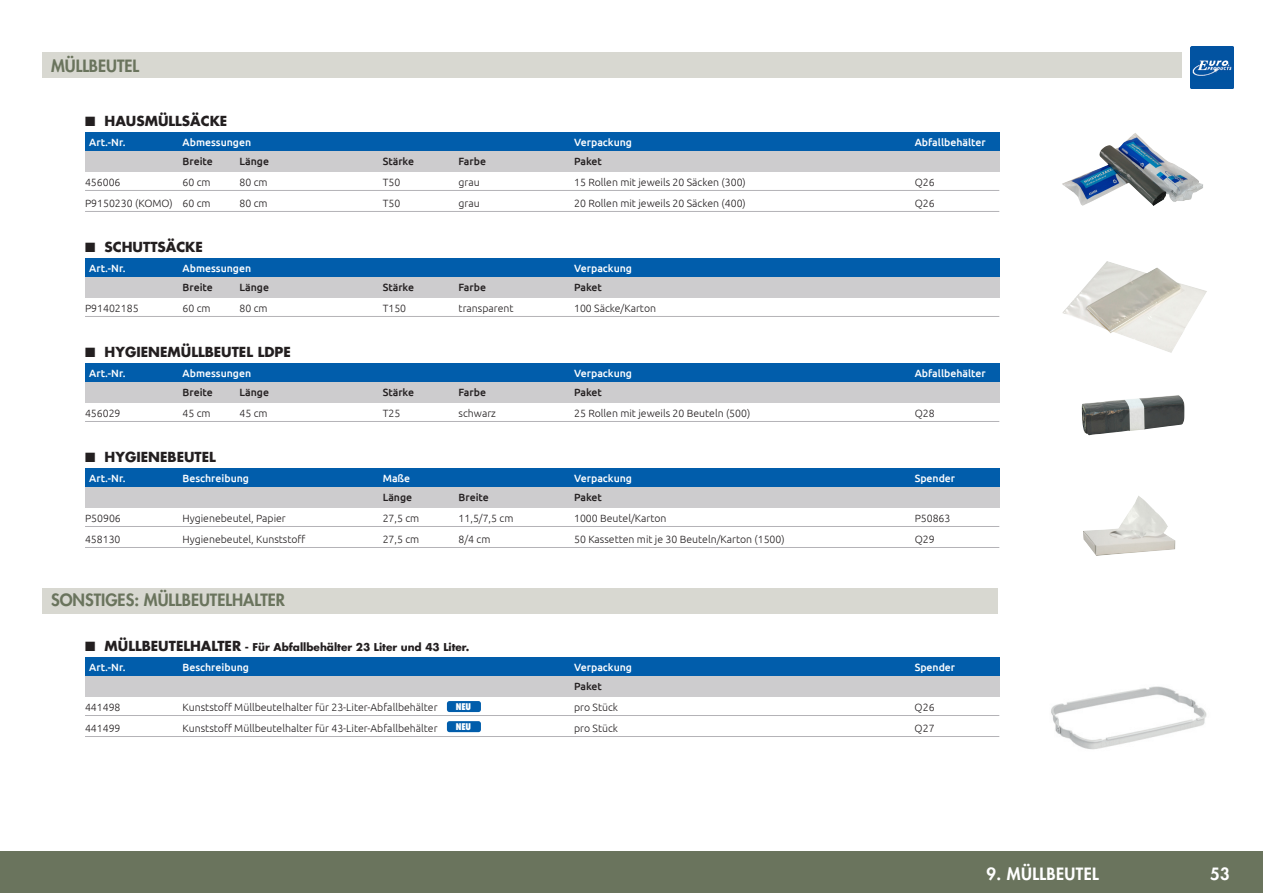
<style>
.page{position:relative;width:1263px;height:893px;background:#fff}
.page>*{position:absolute;margin:0;border:0;box-sizing:border-box;transform-origin:0 0}
.t1{font:800 16.5px "Futura Std";color:#6a745d}
.t2{font:800 16.5px "Futura Std";letter-spacing:.025em;color:#fff}
.SUBkopje{font:700 13.5px "Futura Std";color:#231f20}
.PLAT_met_lijntjes{font:300 10.5px "Ubuntu";color:#231f20}
.BALKtekst_mts_blauw{font:500 10.5px "Ubuntu";color:#fff}
.BALKtekst_grijs{font:500 10.5px "Ubuntu";color:#231f20}
.SUBkopje-2{font:700 10.5px "Futura Std";color:#231f20}
.t3{font:800 condensed 9px "Futura";color:#fff}
.s1{font-size:13.5px}
</style>
<div class="page">
<div style="left:0;top:852px;width:1263px;height:41px;background:#6a745d"></div>
<img style="left:1191px;top:46px;width:42px;height:43px">
<div style="left:43px;top:53px;width:1139px;height:25px;background:#d8d8d1"></div>
<div style="left:43px;top:588px;width:955px;height:26px;background:#d8d8d1"></div>
<div style="left:85px;top:132px;width:914px;height:21px;background:#015dab"></div>
<div style="left:85px;top:152px;width:914px;height:20px;background:#cdccce"></div>
<hr style="left:85px;top:190px;width:914px;height:1px;background:#b4b3b7">
<hr style="left:85px;top:211px;width:914px;height:1px;background:#b4b3b7">
<div style="left:85px;top:258px;width:914px;height:21px;background:#015dab"></div>
<div style="left:85px;top:278px;width:914px;height:20px;background:#cdccce"></div>
<hr style="left:85px;top:316px;width:914px;height:1px;background:#b4b3b7">
<div style="left:85px;top:363px;width:914px;height:21px;background:#015dab"></div>
<div style="left:85px;top:383px;width:914px;height:20px;background:#cdccce"></div>
<hr style="left:85px;top:421px;width:914px;height:1px;background:#b4b3b7">
<div style="left:85px;top:468px;width:914px;height:21px;background:#015dab"></div>
<div style="left:85px;top:488px;width:914px;height:20px;background:#cdccce"></div>
<hr style="left:85px;top:526px;width:914px;height:1px;background:#b4b3b7">
<hr style="left:85px;top:547px;width:914px;height:1px;background:#b4b3b7">
<div style="left:85px;top:657px;width:914px;height:21px;background:#015dab"></div>
<div style="left:85px;top:677px;width:914px;height:20px;background:#cdccce"></div>
<hr style="left:85px;top:715px;width:914px;height:1px;background:#b4b3b7">
<hr style="left:85px;top:736px;width:914px;height:1px;background:#b4b3b7">
<img style="left:1062px;top:133px;width:141px;height:73px">
<img style="left:1062px;top:261px;width:145px;height:92px">
<img style="left:1081px;top:395px;width:103px;height:40px">
<img style="left:1083px;top:496px;width:92px;height:60px">
<img style="left:1051px;top:686px;width:156px;height:64px">
<div style="left:447px;top:701px;width:34px;height:11px;background:#015dab;border-radius:3px"></div>
<div style="left:447px;top:721px;width:34px;height:11px;background:#015dab;border-radius:3px"></div>
<p class="t1" style="left:51px;top:55px;width:90px">MÜLLBEUTEL</p>
<p class="SUBkopje" style="left:85px;top:112px;width:144px">■ HAUSMÜLLSÄCKE</p>
<p class="BALKtekst_mts_blauw" style="left:89px;top:135px;width:38px">Art.-Nr.</p>
<p class="BALKtekst_mts_blauw" style="left:183px;top:135px;width:70px">Abmessungen</p>
<p class="BALKtekst_mts_blauw" style="left:574px;top:135px;width:60px">Verpackung</p>
<p class="BALKtekst_mts_blauw" style="left:915px;top:135px;width:73px">Abfallbehälter</p>
<p class="BALKtekst_grijs" style="left:183px;top:155px;width:32px">Breite</p>
<p class="BALKtekst_grijs" style="left:240px;top:155px;width:31px">Länge</p>
<p class="BALKtekst_grijs" style="left:383px;top:155px;width:33px">Stärke</p>
<p class="BALKtekst_grijs" style="left:459px;top:155px;width:29px">Farbe</p>
<p class="BALKtekst_grijs" style="left:574px;top:155px;width:29px">Paket</p>
<p class="PLAT_met_lijntjes" style="left:85px;top:176px;width:37px">456006</p>
<p class="PLAT_met_lijntjes" style="left:183px;top:176px;width:30px">60 cm</p>
<p class="PLAT_met_lijntjes" style="left:240px;top:176px;width:30px">80 cm</p>
<p class="PLAT_met_lijntjes" style="left:383px;top:176px;width:19px">T50</p>
<p class="PLAT_met_lijntjes" style="left:459px;top:176px;width:23px">grau</p>
<p class="PLAT_met_lijntjes" style="left:574px;top:176px;width:173px">15 Rollen mit jeweils 20 Säcken (300)</p>
<p class="PLAT_met_lijntjes" style="left:915px;top:176px;width:21px">Q26</p>
<p class="PLAT_met_lijntjes" style="left:85px;top:197px;width:127px">P9150230 (KOMO) 60 cm</p>
<p class="PLAT_met_lijntjes" style="left:240px;top:197px;width:30px">80 cm</p>
<p class="PLAT_met_lijntjes" style="left:383px;top:197px;width:19px">T50</p>
<p class="PLAT_met_lijntjes" style="left:459px;top:197px;width:23px">grau</p>
<p class="PLAT_met_lijntjes" style="left:574px;top:197px;width:173px">20 Rollen mit jeweils 20 Säcken (400)</p>
<p class="PLAT_met_lijntjes" style="left:915px;top:197px;width:21px">Q26</p>
<p class="SUBkopje" style="left:85px;top:238px;width:119px">■ SCHUTTSÄCKE</p>
<p class="BALKtekst_mts_blauw" style="left:89px;top:261px;width:38px">Art.-Nr.</p>
<p class="BALKtekst_mts_blauw" style="left:183px;top:261px;width:70px">Abmessungen</p>
<p class="BALKtekst_mts_blauw" style="left:574px;top:261px;width:60px">Verpackung</p>
<p class="BALKtekst_grijs" style="left:183px;top:281px;width:32px">Breite</p>
<p class="BALKtekst_grijs" style="left:240px;top:281px;width:31px">Länge</p>
<p class="BALKtekst_grijs" style="left:383px;top:281px;width:33px">Stärke</p>
<p class="BALKtekst_grijs" style="left:459px;top:281px;width:29px">Farbe</p>
<p class="BALKtekst_grijs" style="left:574px;top:281px;width:29px">Paket</p>
<p class="PLAT_met_lijntjes" style="left:85px;top:302px;width:55px">P91402185</p>
<p class="PLAT_met_lijntjes" style="left:183px;top:302px;width:30px">60 cm</p>
<p class="PLAT_met_lijntjes" style="left:240px;top:302px;width:30px">80 cm</p>
<p class="PLAT_met_lijntjes" style="left:383px;top:302px;width:25px">T150</p>
<p class="PLAT_met_lijntjes" style="left:459px;top:302px;width:56px">transparent</p>
<p class="PLAT_met_lijntjes" style="left:574px;top:302px;width:84px">100 Säcke/Karton</p>
<p class="SUBkopje" style="left:85px;top:343px;width:207px">■ HYGIENEMÜLLBEUTEL LDPE</p>
<p class="BALKtekst_mts_blauw" style="left:89px;top:366px;width:38px">Art.-Nr.</p>
<p class="BALKtekst_mts_blauw" style="left:183px;top:366px;width:70px">Abmessungen</p>
<p class="BALKtekst_mts_blauw" style="left:574px;top:366px;width:60px">Verpackung</p>
<p class="BALKtekst_mts_blauw" style="left:915px;top:366px;width:73px">Abfallbehälter</p>
<p class="BALKtekst_grijs" style="left:183px;top:386px;width:32px">Breite</p>
<p class="BALKtekst_grijs" style="left:240px;top:386px;width:31px">Länge</p>
<p class="BALKtekst_grijs" style="left:383px;top:386px;width:33px">Stärke</p>
<p class="BALKtekst_grijs" style="left:459px;top:386px;width:29px">Farbe</p>
<p class="BALKtekst_grijs" style="left:574px;top:386px;width:29px">Paket</p>
<p class="PLAT_met_lijntjes" style="left:85px;top:407px;width:37px">456029</p>
<p class="PLAT_met_lijntjes" style="left:183px;top:407px;width:30px">45 cm</p>
<p class="PLAT_met_lijntjes" style="left:240px;top:407px;width:30px">45 cm</p>
<p class="PLAT_met_lijntjes" style="left:383px;top:407px;width:19px">T25</p>
<p class="PLAT_met_lijntjes" style="left:459px;top:407px;width:39px">schwarz</p>
<p class="PLAT_met_lijntjes" style="left:574px;top:407px;width:178px">25 Rollen mit jeweils 20 Beuteln (500)</p>
<p class="PLAT_met_lijntjes" style="left:915px;top:407px;width:21px">Q28</p>
<p class="SUBkopje" style="left:85px;top:448px;width:132px">■ HYGIENEBEUTEL</p>
<p class="BALKtekst_mts_blauw" style="left:89px;top:471px;width:38px">Art.-Nr.</p>
<p class="BALKtekst_mts_blauw" style="left:183px;top:471px;width:68px">Beschreibung</p>
<p class="BALKtekst_mts_blauw" style="left:383px;top:471px;width:29px">Maße</p>
<p class="BALKtekst_mts_blauw" style="left:574px;top:471px;width:60px">Verpackung</p>
<p class="BALKtekst_mts_blauw" style="left:915px;top:471px;width:42px">Spender</p>
<p class="BALKtekst_grijs" style="left:383px;top:491px;width:31px">Länge</p>
<p class="BALKtekst_grijs" style="left:459px;top:491px;width:32px">Breite</p>
<p class="BALKtekst_grijs" style="left:574px;top:491px;width:29px">Paket</p>
<p class="PLAT_met_lijntjes" style="left:85px;top:512px;width:37px">P50906</p>
<p class="PLAT_met_lijntjes" style="left:183px;top:512px;width:105px">Hygienebeutel, Papier</p>
<p class="PLAT_met_lijntjes" style="left:383px;top:512px;width:38px">27,5 cm</p>
<p class="PLAT_met_lijntjes" style="left:459px;top:512px;width:56px">11,5/7,5 cm</p>
<p class="PLAT_met_lijntjes" style="left:574px;top:512px;width:94px">1000 Beutel/Karton</p>
<p class="PLAT_met_lijntjes" style="left:915px;top:512px;width:37px">P50863</p>
<p class="PLAT_met_lijntjes" style="left:85px;top:533px;width:37px">458130</p>
<p class="PLAT_met_lijntjes" style="left:183px;top:533px;width:124px">Hygienebeutel, Kunststoff</p>
<p class="PLAT_met_lijntjes" style="left:383px;top:533px;width:38px">27,5 cm</p>
<p class="PLAT_met_lijntjes" style="left:459px;top:533px;width:33px">8/4 cm</p>
<p class="PLAT_met_lijntjes" style="left:574px;top:533px;width:212px">50 Kassetten mit je 30 Beuteln/Karton (1500)</p>
<p class="PLAT_met_lijntjes" style="left:915px;top:533px;width:21px">Q29</p>
<p class="t1" style="left:51px;top:590px;width:236px">SONSTIGES: MÜLLBEUTELHALTER</p>
<p class="SUBkopje-2" style="left:85px;top:640px;width:386px">■ <span class="s1">MÜLLBEUTELHALTER</span> - Für Abfallbehälter 23 Liter und 43 Liter.</p>
<p class="BALKtekst_mts_blauw" style="left:89px;top:660px;width:38px">Art.-Nr.</p>
<p class="BALKtekst_mts_blauw" style="left:183px;top:660px;width:68px">Beschreibung</p>
<p class="BALKtekst_mts_blauw" style="left:574px;top:660px;width:60px">Verpackung</p>
<p class="BALKtekst_mts_blauw" style="left:915px;top:660px;width:42px">Spender</p>
<p class="BALKtekst_grijs" style="left:574px;top:680px;width:29px">Paket</p>
<p class="PLAT_met_lijntjes" style="left:85px;top:701px;width:37px">441498</p>
<p class="PLAT_met_lijntjes" style="left:183px;top:701px;width:257px">Kunststoff Müllbeutelhalter für 23-Liter-Abfallbehälter</p>
<p class="PLAT_met_lijntjes" style="left:574px;top:701px;width:46px">pro Stück</p>
<p class="PLAT_met_lijntjes" style="left:915px;top:701px;width:21px">Q26</p>
<p class="PLAT_met_lijntjes" style="left:85px;top:722px;width:37px">441499</p>
<p class="PLAT_met_lijntjes" style="left:183px;top:722px;width:257px">Kunststoff Müllbeutelhalter für 43-Liter-Abfallbehälter</p>
<p class="PLAT_met_lijntjes" style="left:574px;top:722px;width:46px">pro Stück</p>
<p class="PLAT_met_lijntjes" style="left:915px;top:722px;width:21px">Q27</p>
<p class="t3" style="left:456px;top:701px;width:17px">NEU</p>
<p class="t3" style="left:456px;top:721px;width:17px">NEU</p>
<h1 class="t2" style="left:986px;top:863px;width:114px">9. MÜLLBEUTEL</h1>
<h1 class="t2" style="left:1210px;top:863px;width:21px">53</h1>
</div>
